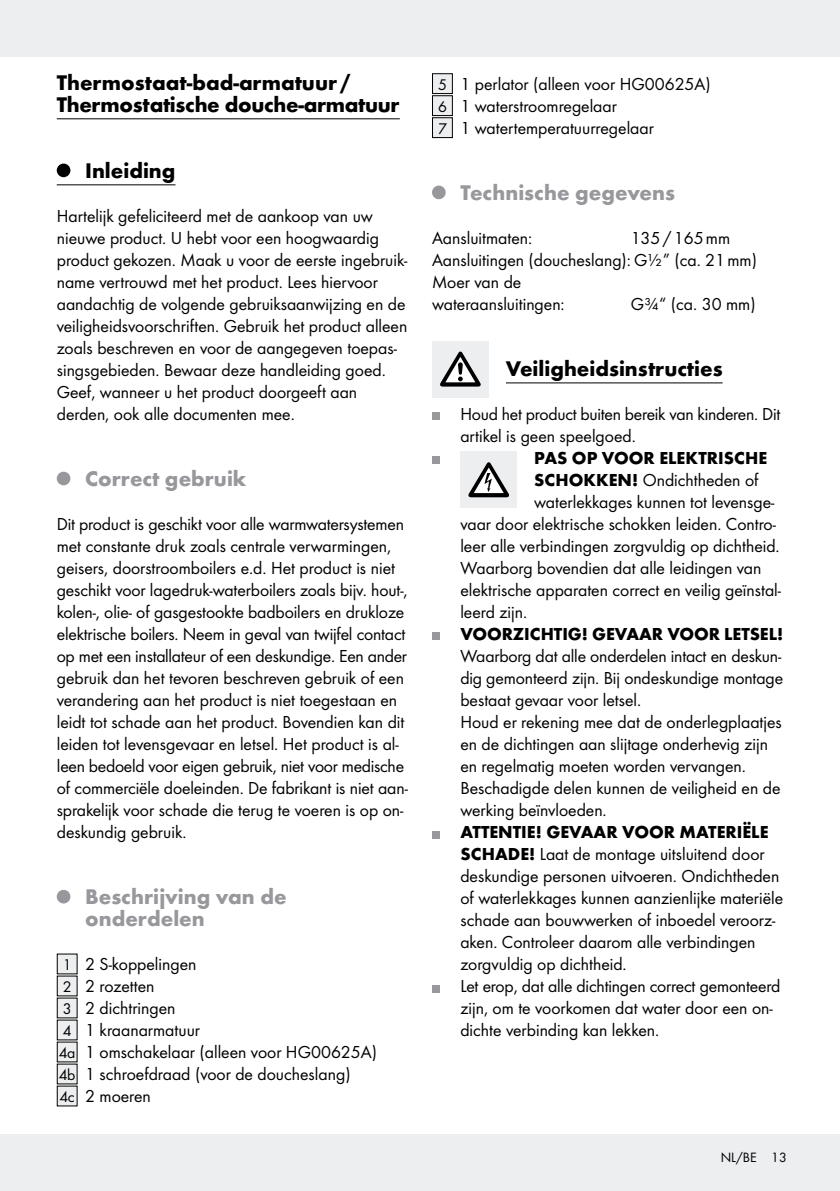
<style>
.page{position:relative;width:840px;height:1191px;background:#fff}
.page>*{position:absolute;margin:0;border:0;box-sizing:border-box;transform-origin:0 0}
.t1{font:700 22px/22px "Futura";color:#000}
.t2{font:700 22px/22px "Futura";color:#97979c}
.t3{font:18px/22px "Futura Boo";color:#000}
.t4{font:700 18px "Futura";color:#000}
.t5{font:14px "Futura Boo";color:#000}
.s1{font-size:16px}
.s2{font-family:"Futura";font-weight:700}
</style>
<div class="page">
<div style="left:0;top:0;width:839px;height:57px;background:#eceeef"></div>
<div style="left:0;top:1134px;width:839px;height:57px;background:#eceeef"></div>
<hr style="left:57px;top:118px;width:342px;height:1px;background:#000">
<hr style="left:57px;top:184px;width:118px;height:1px;background:#000">
<div style="left:57px;top:164px;width:13px;height:13px;background:#000;border-radius:50%"></div>
<div style="left:57px;top:472px;width:13px;height:13px;background:#97979c;border-radius:50%"></div>
<div style="left:57px;top:890px;width:13px;height:13px;background:#97979c;border-radius:50%"></div>
<div style="left:57px;top:954px;width:20px;height:20px;background:#eceeef"></div>
<div style="left:57px;top:976px;width:20px;height:20px;background:#eceeef"></div>
<div style="left:57px;top:998px;width:20px;height:20px;background:#eceeef"></div>
<div style="left:57px;top:1020px;width:20px;height:20px;background:#eceeef"></div>
<div style="left:57px;top:1042px;width:20px;height:20px;background:#eceeef"></div>
<div style="left:57px;top:1064px;width:20px;height:20px;background:#eceeef"></div>
<div style="left:57px;top:1086px;width:20px;height:20px;background:#eceeef"></div>
<hr style="left:432px;top:382px;width:290px;height:1px;background:#000">
<div style="left:432px;top:74px;width:20px;height:20px;background:#eceeef"></div>
<div style="left:432px;top:73px;width:20px;height:21px;border:1px solid #000"></div>
<div style="left:432px;top:96px;width:20px;height:20px;background:#eceeef"></div>
<div style="left:432px;top:95px;width:20px;height:21px;border:1px solid #000"></div>
<div style="left:432px;top:118px;width:20px;height:20px;background:#eceeef"></div>
<div style="left:432px;top:117px;width:20px;height:21px;border:1px solid #000"></div>
<div style="left:432px;top:186px;width:13px;height:13px;background:#97979c;border-radius:50%"></div>
<div style="left:488px;top:341px;width:17px;height:56px;background:#fff"></div>
<div style="left:432px;top:341px;width:56px;height:56px;background:#eceeef"></div>
<svg style="left:440px;top:351px;width:40px;height:35px"></svg>
<div style="left:432px;top:412px;width:7px;height:8px;background:#97979c"></div>
<div style="left:432px;top:456px;width:7px;height:8px;background:#97979c"></div>
<div style="left:460px;top:451px;width:57px;height:57px;background:#eceeef"></div>
<svg style="left:468px;top:462px;width:40px;height:35px"></svg>
<div style="left:432px;top:632px;width:7px;height:8px;background:#97979c"></div>
<div style="left:432px;top:830px;width:7px;height:8px;background:#97979c"></div>
<div style="left:432px;top:984px;width:7px;height:8px;background:#97979c"></div>
<p class="t1" style="left:57px;top:71px;width:344px">Thermostaat-bad-armatuur /<br>Thermostatische douche-armatuur</p>
<p class="t1" style="left:85px;top:159px;width:92px">Inleiding</p>
<p class="t3" style="left:57px;top:205px;width:352px">Hartelijk gefeliciteerd met de aankoop van uw nieuwe product. U hebt voor een hoogwaardig product gekozen. Maak u voor de eerste ingebruik&shy;name vertrouwd met het product. Lees hiervoor aandachtig de volgende gebruiksaanwijzing en de veiligheidsvoorschriften. Gebruik het product alleen zoals beschreven en voor de aangegeven toepas&shy;singsgebieden. Bewaar deze handleiding goed.<br>Geef, wanneer u het product doorgeeft aan derden, ook alle documenten mee.</p>
<p class="t2" style="left:85px;top:467px;width:163px">Correct gebruik</p>
<p class="t3" style="left:57px;top:513px;width:352px">Dit product is geschikt voor alle warmwatersystemen met constante druk zoals centrale verwarmingen, geisers, doorstroomboilers e.d. Het product is niet geschikt voor lagedruk-waterboilers zoals bijv. hout-, kolen-, olie- of gasgestookte badboilers en drukloze elektrische boilers. Neem in geval van twijfel contact op met een installateur of een deskundige. Een ander gebruik dan het tevoren beschreven gebruik of een verandering aan het product is niet toegestaan en leidt tot schade aan het product. Bovendien kan dit leiden tot levensgevaar en letsel. Het product is al&shy;leen bedoeld voor eigen gebruik, niet voor medische of commerciële doeleinden. De fabrikant is niet aan&shy;sprakelijk voor schade die terug te voeren is op on&shy;deskundig gebruik.</p>
<p class="t2" style="left:85px;top:885px;width:203px">Beschrijving van de onderdelen</p>
<p class="t3" style="left:59px;top:953px;width:319px"><span class="s1">1</span> 2 S-koppelingen<br><span class="s1">2</span> 2 rozetten<br><span class="s1">3</span> 2 dichtringen<br><span class="s1">4</span> 1 kraanarmatuur<br><span class="s1">4a</span> 1 omschakelaar (alleen voor HG00625A)<br><span class="s1">4b</span> 1 schroefdraad (voor de doucheslang)<br><span class="s1">4c</span> 2 moeren</p>
<p class="t3" style="left:438px;top:73px;width:274px"><span class="s1">5</span> 1 perlator (alleen voor HG00625A)<br><span class="s1">6</span> 1 waterstroomregelaar<br><span class="s1">7</span> 1 watertemperatuurregelaar</p>
<p class="t2" style="left:460px;top:181px;width:216px">Technische gegevens</p>
<p class="t3" style="left:432px;top:227px;width:102px">Aansluitmaten:</p>
<p class="t3" style="left:432px;top:227px;width:326px;text-indent:198px">135/165mm<br>Aansluitingen (doucheslang): G½” (ca. 21mm)<br>Moer van de<br>wateraansluitingen:</p>
<p class="t3" style="left:630px;top:293px;width:126px">G¾“ (ca. 30 mm)</p>
<p class="t1" style="left:505px;top:357px;width:218px">Veiligheidsinstructies</p>
<p class="t3" style="left:460px;top:403px;width:321px">Houd het product buiten bereik van kinderen. Dit artikel is geen speelgoed.</p>
<p class="t4" style="left:534px;top:447px;width:234px">PAS OP VOOR ELEKTRISCHE</p>
<p class="t3" style="left:534px;top:469px;width:226px"><span class="s2">SCHOKKEN!</span> Ondichtheden of</p>
<p class="t3" style="left:534px;top:491px;width:242px">waterlekkages kunnen tot levensge-</p>
<p class="t3" style="left:460px;top:513px;width:317px">vaar door elektrische schokken leiden. Contro-</p>
<p class="t3" style="left:460px;top:535px;width:320px">leer alle verbindingen zorgvuldig op dichtheid.</p>
<p class="t3" style="left:460px;top:557px;width:302px">Waarborg bovendien dat alle leidingen van</p>
<p class="t3" style="left:460px;top:579px;width:322px">elektrische apparaten correct en veilig geïnstal-</p>
<p class="t3" style="left:460px;top:601px;width:68px">leerd zijn.</p>
<p class="t4" style="left:460px;top:623px;width:324px">VOORZICHTIG! GEVAAR VOOR LETSEL!</p>
<p class="t3" style="left:460px;top:645px;width:324px">Waarborg dat alle onderdelen intact en deskun&shy;dig gemonteerd zijn. Bij ondeskundige montage bestaat gevaar voor letsel.<br>Houd er rekening mee dat de onderlegplaatjes en de dichtingen aan slijtage onderhevig zijn en regelmatig moeten worden vervangen.<br>Beschadigde delen kunnen de veiligheid en de werking beïnvloeden.</p>
<p class="t4" style="left:460px;top:821px;width:309px">ATTENTIE! GEVAAR VOOR MATERIËLE</p>
<p class="t3" style="left:460px;top:843px;width:324px"><span class="s2">SCHADE!</span> Laat de montage uitsluitend door deskundige personen uitvoeren. Ondichtheden of waterlekkages kunnen aanzienlijke materiële schade aan bouwwerken of inboedel veroorz&shy;aken. Controleer daarom alle verbindingen zorgvuldig op dichtheid.<br>Let erop, dat alle dichtingen correct gemonteerd zijn, om te voorkomen dat water door een on&shy;dichte verbinding kan lekken.</p>
<p class="t5" style="left:720px;top:1148px;width:67px">NL/BE 13</p>
</div>
